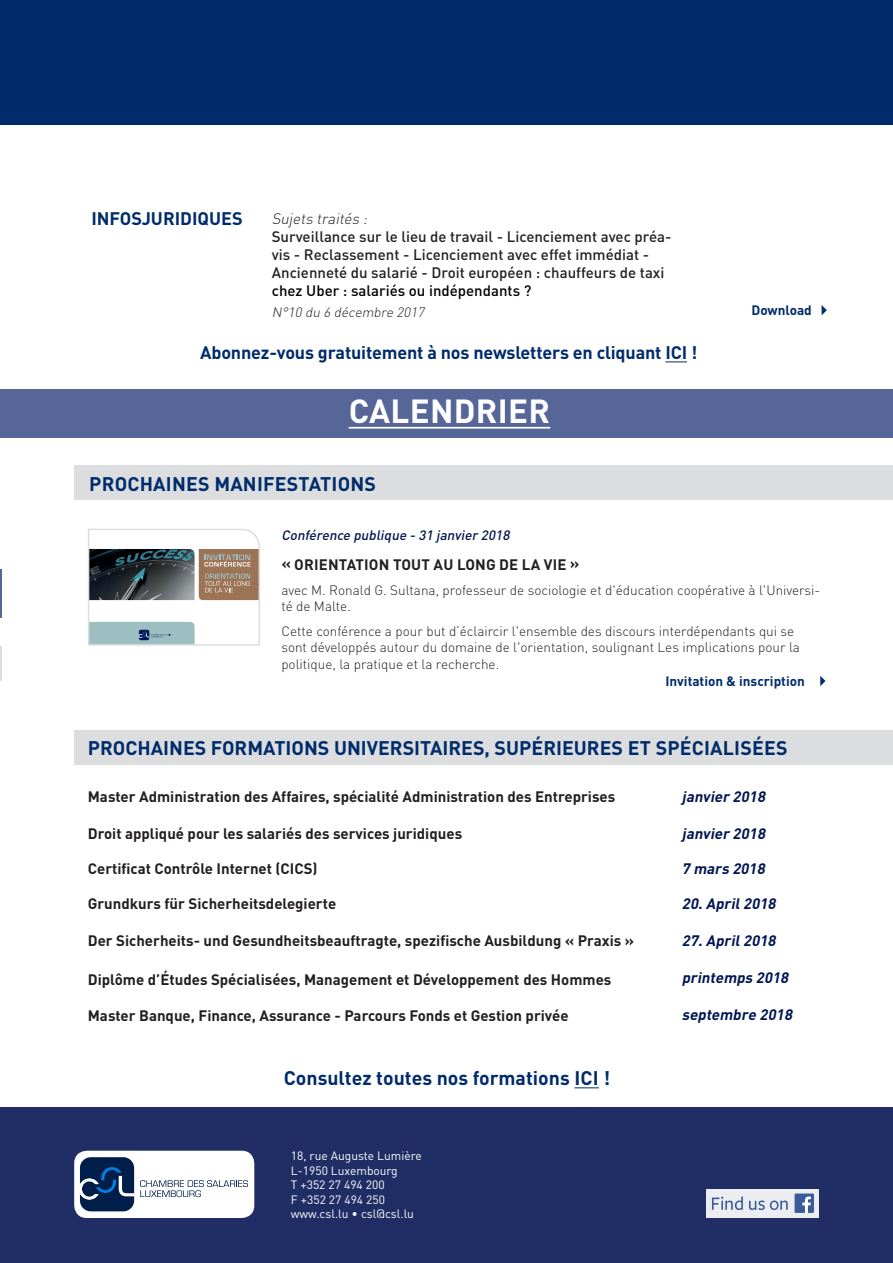
<style>
.page{position:relative;width:893px;height:1263px;background:#fff}
.page>*{position:absolute;margin:0;border:0;box-sizing:border-box;transform-origin:0 0}
.titre{font:700 33px "DIN Pro";letter-spacing:.01em;color:#fff}
.Titre2{font:700 19.5px "DIN Pro";color:#002c6b}
.texte_courant{font:700 18px "DIN Pro";letter-spacing:-.01em;color:#002c6b}
.texte_courant-2{font:700 15px "DIN Pro";color:#231f20}
.texte_courant-3{font:500 15px/18px "DIN Pro";color:#231f20}
.texte_courant-4{font:italic 700 15px "DIN Pro";color:#001652}
.texte_courant-5{font:300 13.5px/16.2px "DIN Pro";color:#231f20}
.texte_courant-6{font:italic 500 13.5px "DIN Pro";color:#001652}
.t1{font:700 13.5px "DIN Pro";color:#002c6b}
.texte_courant-7{font:italic 300 13.5px "DIN Pro";color:#231f20}
.t2{font:12px/14.4px "DIN Pro";color:#fff}
.s1{font-weight:300;font-style:italic}
.s2{color:#000}
.s3{font-weight:300}
</style>
<div class="page">
<div style="left:0;top:0;width:893px;height:125px;background:#002c6b"></div>
<hr style="left:0;top:569px;width:1px;height:49px;background:#576698">
<hr style="left:0;top:646px;width:1px;height:35px;background:#dcdddf">
<svg style="left:822px;top:305px;width:5px;height:10px"></svg>
<svg style="left:665px;top:361px;width:22px;height:1px"></svg>
<div style="left:0;top:390px;width:893px;height:48px;background:#576698"></div>
<hr style="left:349px;top:427px;width:201px;height:2px;background:#fff">
<div style="left:74px;top:465px;width:819px;height:35px;background:#dcdddf"></div>
<div style="left:74px;top:730px;width:819px;height:34px;background:#dcdddf"></div>
<svg style="left:574px;top:1087px;width:25px;height:1px"></svg>
<div style="left:0;top:1107px;width:893px;height:156px;background:#202e65"></div>
<div style="left:74px;top:1151px;width:180px;height:67px;background:#fff;border-radius:13px"></div>
<svg style="left:140px;top:1180px;width:108px;height:17px"></svg>
<svg style="left:80px;top:1157px;width:54px;height:54px;background:#1d3d66"></svg>
<div style="left:706px;top:1189px;width:113px;height:28px;background:#ebedf0"></div>
<div style="left:795px;top:1193px;width:19px;height:20px;background:#395b99"></div>
<svg style="left:712px;top:1196px;width:31px;height:14px"></svg>
<svg style="left:749px;top:1200px;width:39px;height:10px"></svg>
<svg style="left:802px;top:1196px;width:9px;height:17px"></svg>
<svg style="left:820px;top:676px;width:5px;height:10px"></svg>
<svg style="left:88px;top:528px;width:172px;height:118px"></svg>
<p class="texte_courant" style="left:91px;top:206px;width:153px">INFOSJURIDIQUES</p>
<p class="texte_courant-3" style="left:272px;top:209px;width:401px"><span class="s1">Sujets traités :<br></span>Surveillance sur le lieu de travail - Licenciement avec préa&shy;vis - Reclassement - Licenciement avec effet immédiat - Ancienneté du salarié - Droit européen : chauffeurs de taxi <span class="s2">chez Uber : salariés ou indépendants ?</span></p>
<p class="texte_courant-7" style="left:272px;top:303px;width:157px">N°10 du 6 décembre 2017</p>
<p class="t1" style="left:751px;top:301px;width:62px">Download</p>
<p class="texte_courant" style="left:200px;top:341px;width:499px">Abonnez-vous gratuitement à nos newsletters en cliquant ICI !</p>
<p class="titre" style="left:349px;top:389px;width:203px">CALENDRIER</p>
<p class="Titre2" style="left:89px;top:470px;width:288px">PROCHAINES MANIFESTATIONS</p>
<p class="texte_courant-6" style="left:281px;top:526px;width:233px">Conférence publique - 31 janvier 2018</p>
<p class="texte_courant-2" style="left:281px;top:555px;width:300px">« ORIENTATION TOUT AU LONG DE LA VIE »</p>
<p class="texte_courant-5" style="left:281px;top:582px;width:540px">avec M. Ronald G. Sultana, professeur de sociologie et d'éducation coopérative à l'Universi&shy;té de Malte.</p>
<p class="texte_courant-5" style="left:281px;top:622px;width:520px">Cette conférence a pour but d’éclaircir l'ensemble des discours interdépendants qui se sont développés autour du domaine de l'orientation, soulignant Les implications pour la politique, la pratique et la recherche.</p>
<p class="t1" style="left:665px;top:672px;width:141px">Invitation &amp; inscription</p>
<p class="Titre2" style="left:88px;top:735px;width:701px">PROCHAINES FORMATIONS UNIVERSITAIRES, SUPÉRIEURES ET SPÉCIALISÉES</p>
<p class="texte_courant-2" style="left:88px;top:786px;width:529px">Master Administration des Affaires, spécialité Administration des Entreprises</p>
<p class="texte_courant-4" style="left:682px;top:786px;width:88px">janvier 2018</p>
<p class="texte_courant-2" style="left:88px;top:823px;width:376px">Droit appliqué pour les salariés des services juridiques</p>
<p class="texte_courant-4" style="left:682px;top:823px;width:88px">janvier 2018</p>
<p class="texte_courant-2" style="left:88px;top:858px;width:231px">Certificat Contrôle Internet (CICS)</p>
<p class="texte_courant-4" style="left:682px;top:858px;width:88px">7 mars 2018</p>
<p class="texte_courant-2" style="left:88px;top:894px;width:250px">Grundkurs für Sicherheitsdelegierte</p>
<p class="texte_courant-2" style="left:88px;top:931px;width:548px">Der Sicherheits- und Gesundheitsbeauftragte, spezifische Ausbildung « Praxis »</p>
<p class="texte_courant-2" style="left:88px;top:969px;width:525px">Diplôme d’Études Spécialisées, Management et Développement des Hommes</p>
<p class="texte_courant-2" style="left:88px;top:1006px;width:482px">Master Banque, Finance, Assurance - Parcours Fonds et Gestion privée</p>
<p class="Titre2" style="left:284px;top:1065px;width:328px">Consultez toutes nos formations ICI !</p>
<p class="t2" style="left:291px;top:1148px;width:132px">18, rue Auguste Lumière<br>L-1950 Luxembourg</p>
<p class="t2" style="left:291px;top:1177px;width:96px">T +352 27 494 200<br>F +352 27 494 250</p>
<p class="t2" style="left:291px;top:1206px;width:125px">www.csl.lu <span class="s3">•</span> csl@csl.lu</p>
<p class="texte_courant-4" style="left:682px;top:893px;width:99px">20. April2018</p>
<p class="texte_courant-4" style="left:682px;top:930px;width:99px">27. April2018</p>
<p class="texte_courant-4" style="left:682px;top:967px;width:111px">printemps 2018</p>
<p class="texte_courant-4" style="left:682px;top:1004px;width:115px">septembre 2018</p>
</div>
